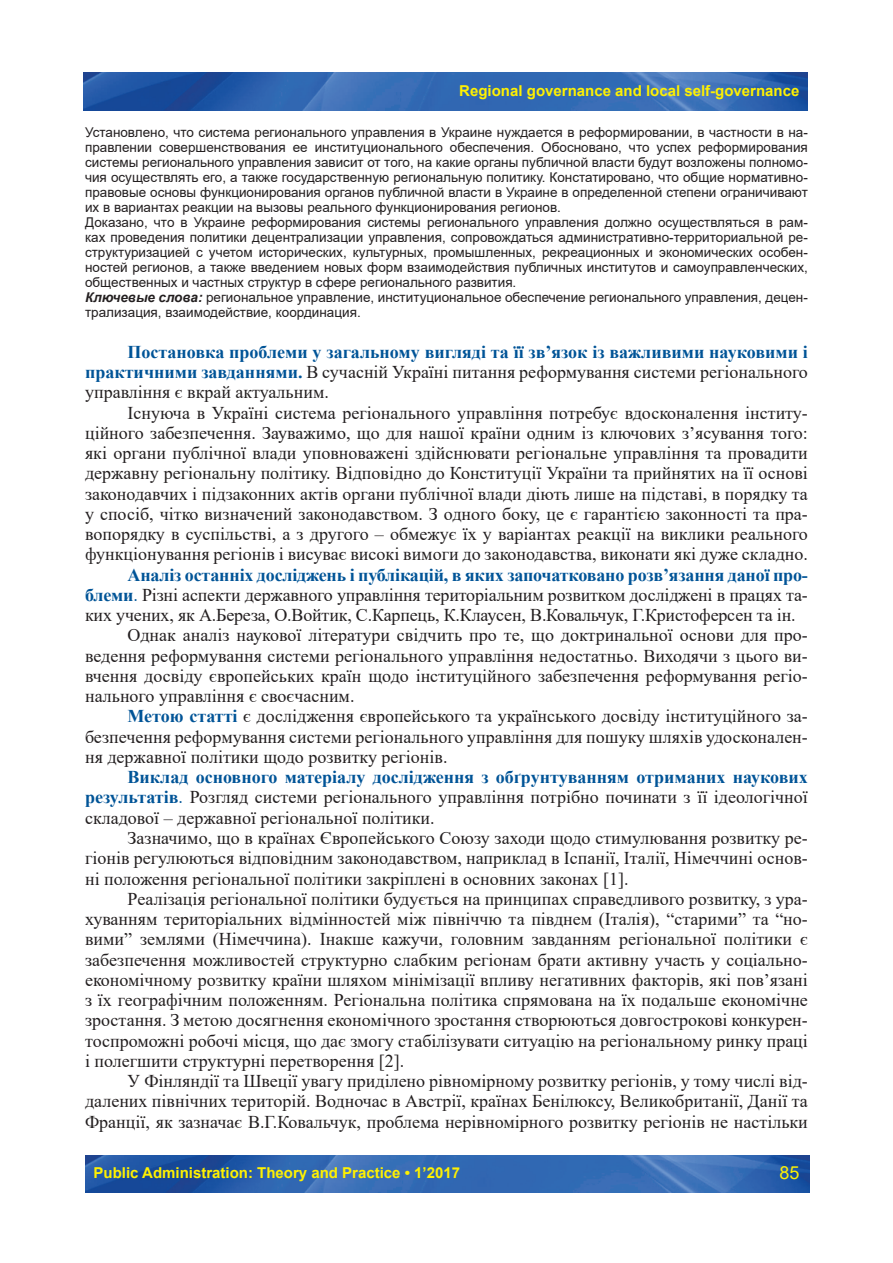
<style>
.page{position:relative;width:893px;height:1263px;background:#fff}
.page>*{position:absolute;margin:0;border:0;box-sizing:border-box;transform-origin:0 0}
.t1{font:18px/20.2px "Times New Roman";color:#231f20;text-align:justify}
.t2{font:700 18px/20.2px "Times New Roman";letter-spacing:-.01em;color:#015497;text-align:justify}
.t3{font:18px "Arial";color:#fff101}
.t4{font:700 15px "Arial";color:#fff101}
.t5{font:13.5px/15px "Arial";color:#231f20}
.s1{font-weight:700;font-style:italic}
.s2{font-weight:400;color:#231f20}
.s3{font-weight:700;color:#015497}
.s4{color:#015497}
</style>
<div class="page">
<img style="left:85px;top:1155px;width:724px;height:37px">
<img style="left:84px;top:73px;width:724px;height:37px">
<p class="t4" style="left:459px;top:80px;width:342px">Regional governance and local self-governance</p>
<p class="t5" style="left:85px;top:125px;width:724px">Установлено, что система регионального управления в Украине нуждается в реформировании, в частности в на&shy;правлении совершенствования ее институционального обеспечения. Обосновано, что успех реформирования системы регионального управления зависит от того, на какие органы публичной власти будут возложены полномо&shy;чия осуществлять его, а также государственную региональную политику. Констатировано, что общие нормативно&shy;правовые основы функционирования органов публичной власти в Украине в определенной степени ограничивают их в вариантах реакции на вызовы реального функционирования регионов.<br>Доказано, что в Украине реформирования системы регионального управления должно осуществляться в рам&shy;ках проведения политики децентрализации управления, сопровождаться административно-территориальной ре&shy;структуризацией с учетом исторических, культурных, промышленных, рекреационных и экономических особен&shy;ностей регионов, а также введением новых форм взаимодействия публичных институтов и самоуправленческих, общественных и частных структур в сфере регионального развития.<br><span class="s1">Ключевые слова:</span> региональное управление, институциональное обеспечение регионального управления, децен&shy;трализация, взаимодействие, координация.</p>
<p class="t2" style="left:85px;top:341px;width:724px;text-indent:43px">Постановка проблеми у загальному вигляді та її зв’язок із важливими науковими і практичними завданнями. <span class="s2">В сучасній Україні питання реформування системи регіонального управління є вкрай актуальним.</span></p>
<p class="t1" style="left:85px;top:402px;width:724px;text-indent:43px">Існуюча в Україні система регіонального управління потребує вдосконалення інститу&shy;ційного забезпечення. Зауважимо, що для нашої країни одним із ключових з’ясування того: які органи публічної влади уповноважені здійснювати регіональне управління та провадити державну регіональну політику. Відповідно до Конституції України та прийнятих на її основі законодавчих і підзаконних актів органи публічної влади діють лише на підставі, в порядку та у спосіб, чітко визначений законодавством. З одного боку, це є гарантією законності та пра&shy;вопорядку в суспільстві, а з другого – обмежує їх у варіантах реакції на виклики реального функціонування регіонів і висуває високі вимоги до законодавства, виконати які дуже складно.</p>
<p class="t2" style="left:128px;top:564px;width:682px">Аналіз останніх досліджень і публікацій, в яких започатковано розв’язання даної про-</p>
<p class="t1" style="left:85px;top:584px;width:724px"><span class="s3">блеми</span><span class="s4">.</span> Різні аспекти державного управління територіальним розвитком досліджені в працях та-</p>
<p class="t1" style="left:85px;top:604px;width:712px">ких учених, як А.Береза, О.Войтик, С.Карпець, К.Клаусен, В.Ковальчук, Г.Кристоферсен та ін.</p>
<p class="t1" style="left:128px;top:625px;width:682px">Однак аналіз наукової літератури свідчить про те, що доктринальної основи для про-</p>
<p class="t1" style="left:85px;top:645px;width:724px">ведення реформування системи регіонального управління недостатньо. Виходячи з цього ви-</p>
<p class="t1" style="left:85px;top:665px;width:724px">вчення досвіду європейських країн щодо інституційного забезпечення реформування регіо-</p>
<p class="t1" style="left:85px;top:685px;width:271px">нального управління є своєчасним.</p>
<p class="t1" style="left:128px;top:706px;width:682px"><span class="s3">Метою статті</span> є дослідження європейського та українського досвіду інституційного за-</p>
<p class="t1" style="left:85px;top:726px;width:724px">безпечення реформування системи регіонального управління для пошуку шляхів удосконален-</p>
<p class="t1" style="left:85px;top:746px;width:364px">ня державної політики щодо розвитку регіонів.</p>
<p class="t1" style="left:85px;top:766px;width:724px;text-indent:43px"><span class="s3">Виклад основного матеріалу дослідження з обґрунтуванням отриманих наукових результатів</span><span class="s4">.</span> Розгляд системи регіонального управління потрібно починати з її ідеологічної складової – державної регіональної політики.</p>
<p class="t1" style="left:85px;top:827px;width:724px;text-indent:43px">Зазначимо, що в країнах Європейського Союзу заходи щодо стимулювання розвитку ре&shy;гіонів регулюються відповідним законодавством, наприклад в Іспанії, Італії, Німеччині основ&shy;ні положення регіональної політики закріплені в oсновних законах [1].</p>
<p class="t1" style="left:85px;top:888px;width:724px;text-indent:43px">Реалізація регіональної політики будується на принципах справедливого розвитку, з ура&shy;хуванням територіальних відмінностей між північчю та півднем (Італія), “старими” та “но&shy;вими” землями (Німеччина). Інакше кажучи, головним завданням регіональної політики є забезпечення можливостей структурно слабким регіонам брати активну участь у соціально&shy;економічному розвитку країни шляхом мінімізації впливу негативних факторів, які пов’язані з їх географічним положенням. Регіональна політика спрямована на їх подальше економічне зростання. З метою досягнення економічного зростання створюються довгострокові конкурен&shy;тоспроможні робочі місця, що дає змогу стабілізувати ситуацію на регіональному ринку праці і полегшити структурні перетворення [2].</p>
<p class="t1" style="left:85px;top:1070px;width:724px;text-indent:43px">У Фінляндії та Швеції увагу приділено рівномірному розвитку регіонів, у тому числі від&shy;далених північних територій. Водночас в Австрії, країнах Бенілюксу, Великобританії, Данії та Франції, як зазначає В.Г.Ковальчук, проблема нерівномірного розвитку регіонів не настільки</p>
<p class="t4" style="left:94px;top:1162px;width:368px">Public Administration: Theory and Practice • 1’2017</p>
<p class="t3" style="left:779px;top:1160px;width:22px">85</p>
</div>
